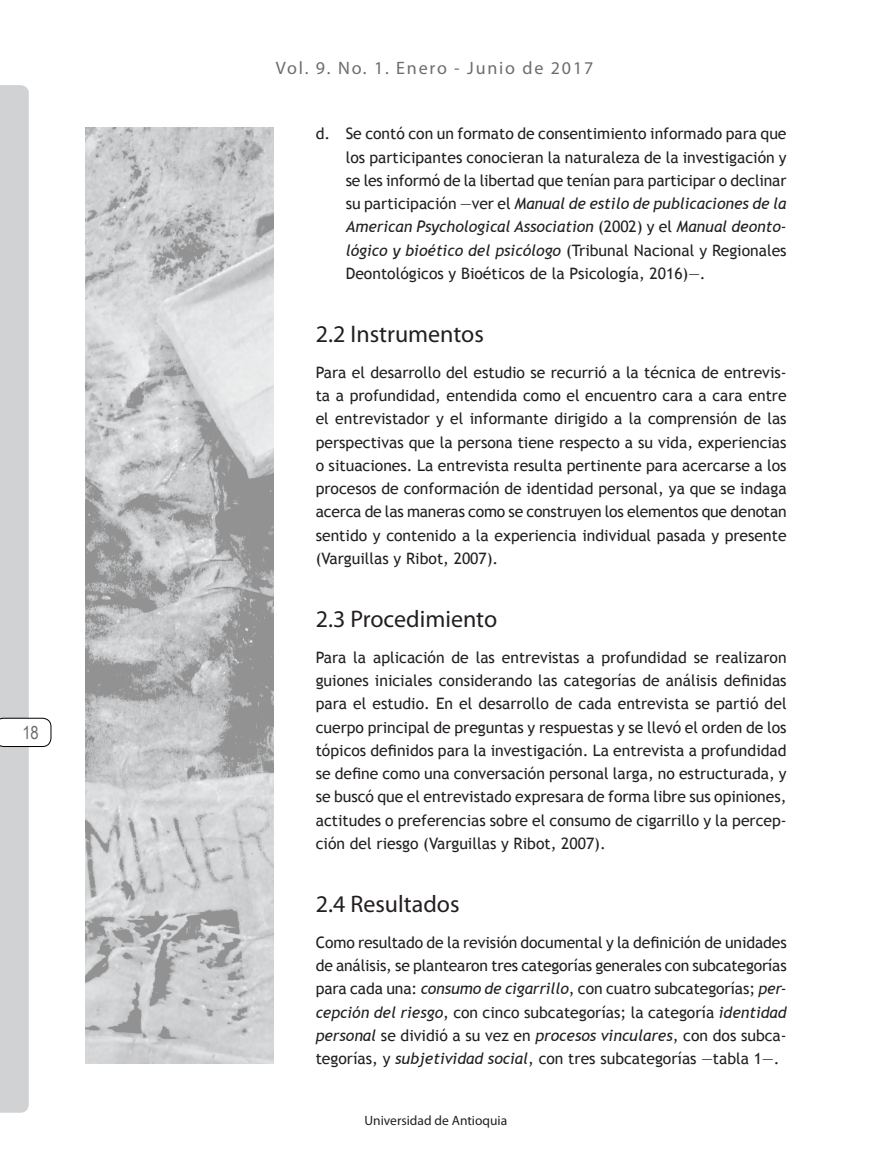
<style>
.page{position:relative;width:893px;height:1149px;background:#fff}
.page>*{position:absolute;margin:0;border:0;box-sizing:border-box;transform-origin:0 0}
.t1{font:24px "Myriad Pro";color:#231f20}
.t2{font:18px "Myriad Pro";letter-spacing:.1em;color:#6c6d70}
.t3{font:18px "Arial Narrow";color:#6c6d70}
.t4{font:15.75px/23.2px "Trebuchet MS";color:#231f20;text-align:justify}
.t5{font:13.5px "Myriad Pro";color:#231f20}
.s1{font-style:italic}
</style>
<div class="page">
<svg style="left:0;top:85px;width:51px;height:1027px"></svg>
<img style="left:85px;top:128px;width:188px;height:935px">
<p class="t3" style="left:22px;top:719px;width:18px">18</p>
<p class="t2" style="left:276px;top:57px;width:319px">Vol. 9. No. 1. Enero - Junio de 2017</p>
<p class="t4" style="left:346px;top:122px;width:442px;text-indent:-30px">d. Se contó con un formato de consentimiento informado para que los participantes conocieran la naturaleza de la investigación y se les informó de la libertad que tenían para participar o declinar su participación —ver el <span class="s1">Manual de estilo de publicaciones de la American Psychological Association</span> (2002) y el <span class="s1">Manual deonto&shy;lógico y bioético del psicólogo</span> (Tribunal Nacional y Regionales Deontológicos y Bioéticos de la Psicología, 2016)—.</p>
<h1 class="t1" style="left:316px;top:319px;width:170px">2.2 Instrumentos</h1>
<p class="t4" style="left:316px;top:361px;width:472px">Para el desarrollo del estudio se recurrió a la técnica de entrevis&shy;ta a profundidad, entendida como el encuentro cara a cara entre el entrevistador y el informante dirigido a la comprensión de las perspectivas que la persona tiene respecto a su vida, experiencias o situaciones. La entrevista resulta pertinente para acercarse a los procesos de conformación de identidad personal, ya que se indaga acerca de las maneras como se construyen los elementos que denotan sentido y contenido a la experiencia individual pasada y presente (Varguillas y Ribot, 2007).</p>
<h1 class="t1" style="left:316px;top:603px;width:183px">2.3 Procedimiento</h1>
<p class="t4" style="left:316px;top:645px;width:472px">Para la aplicación de las entrevistas a profundidad se realizaron guiones iniciales considerando las categorías de análisis definidas para el estudio. En el desarrollo de cada entrevista se partió del cuerpo principal de preguntas y respuestas y se llevó el orden de los tópicos definidos para la investigación. La entrevista a profundidad se define como una conversación personal larga, no estructurada, y se buscó que el entrevistado expresara de forma libre sus opiniones, actitudes o preferencias sobre el consumo de cigarrillo y la percep&shy;ción del riesgo (Varguillas y Ribot, 2007).</p>
<h1 class="t1" style="left:316px;top:888px;width:145px">2.4 Resultados</h1>
<p class="t4" style="left:316px;top:930px;width:473px">Como resultado de la revisión documental y la definición de unidades de análisis, se plantearon tres categorías generales con subcategorías para cada una: <span class="s1">consumo de cigarrillo</span>, con cuatro subcategorías; <span class="s1">per&shy;cepción del riesgo</span>, con cinco subcategorías; la categoría <span class="s1">identidad personal</span> se dividió a su vez en <span class="s1">procesos vinculares</span>, con dos subca&shy;tegorías, y <span class="s1">subjetividad social</span>, con tres subcategorías —tabla 1—.</p>
<p class="t5" style="left:364px;top:1111px;width:144px">Universidad de Antioquia</p>
</div>
